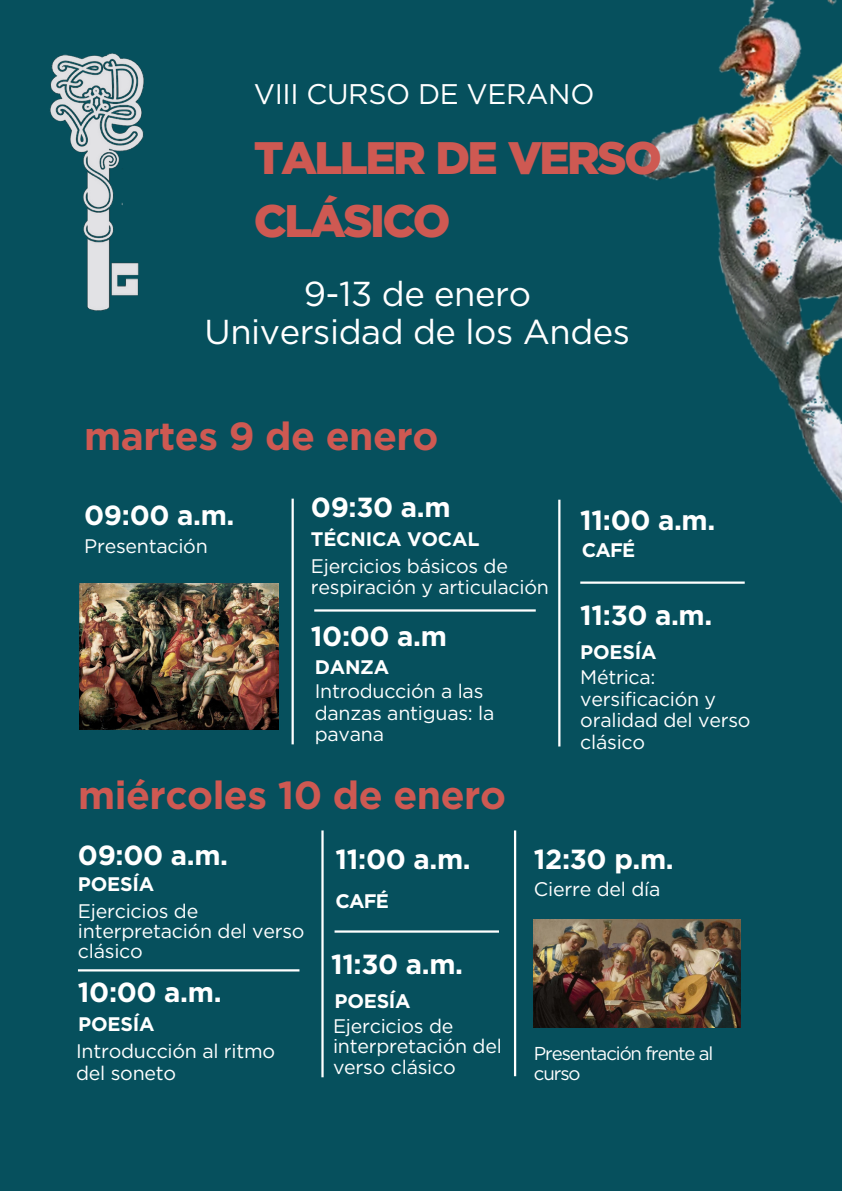
<style>
.page{position:relative;width:842px;height:1191px;background:#fff}
.page>*{position:absolute;margin:0;border:0;box-sizing:border-box;transform-origin:0 0}
.t1{font:900 45.5px/63px "Gotham";letter-spacing:-.06em;color:#ce5952}
.t2{font:700 39.1px "Gotham";letter-spacing:-.015em;color:#ce5952}
.t3{font:34.6px "Gotham";letter-spacing:-.015em;color:#fff}
.t4{font:28.3px "Gotham";letter-spacing:-.015em;color:#fff}
.t5{font:700 27.6px "Gotham";letter-spacing:-.015em;color:#fff}
.t6{font:19.6px/21.8px "Gotham";letter-spacing:-.015em;color:#fff}
.t7{font:700 19.6px "Gotham";letter-spacing:-.015em;color:#fff}
.t8{font:18.7px/20.7px "Gotham";letter-spacing:-.06em;color:#fff}
</style>
<div class="page">
<div style="left:0;top:0;width:842px;height:1190px;background:#06505d"></div>
<hr style="left:558px;top:499px;width:2px;height:247px;background:#fff">
<hr style="left:321px;top:830px;width:3px;height:247px;background:#fff">
<hr style="left:314px;top:609px;width:222px;height:2px;background:#fff">
<hr style="left:78px;top:969px;width:221px;height:2px;background:#fff">
<hr style="left:580px;top:581px;width:165px;height:2px;background:#fff">
<hr style="left:335px;top:930px;width:164px;height:2px;background:#fff">
<hr style="left:292px;top:498px;width:2px;height:246px;background:#fff">
<hr style="left:514px;top:830px;width:2px;height:246px;background:#fff">
<img style="left:50px;top:53px;width:94px;height:258px">
<img style="left:558px;top:0;width:284px;height:563px">
<img style="left:80px;top:583px;width:198px;height:146px">
<img style="left:534px;top:919px;width:206px;height:107px">
<p class="t4" style="left:254px;top:77px;width:342px">VIII CURSO DE VERANO</p>
<p class="t1" style="left:254px;top:126px;width:410px">TALLER DE VERSO<br>CLÁSICO</p>
<p class="t3" style="left:304px;top:273px;width:229px">9-13 de enero</p>
<p class="t3" style="left:205px;top:311px;width:427px">Universidad de los Andes</p>
<p class="t2" style="left:84px;top:412px;width:356px">martes 9 de enero</p>
<p class="t5" style="left:84px;top:498px;width:152px">09:00 a.m.</p>
<p class="t6" style="left:84px;top:535px;width:125px">Presentación</p>
<p class="t5" style="left:311px;top:490px;width:141px">09:30 a.m</p>
<p class="t7" style="left:311px;top:527px;width:170px">TÉCNICA VOCAL</p>
<p class="t6" style="left:311px;top:556px;width:239px;line-height:20.2px">Ejercicios básicos de respiración y articulación</p>
<p class="t5" style="left:311px;top:619px;width:138px">10:00 a.m</p>
<p class="t7" style="left:315px;top:655px;width:76px">DANZA</p>
<p class="t6" style="left:315px;top:679px;width:181px">Introducción a las danzas antiguas: la pavana</p>
<p class="t2" style="left:78px;top:771px;width:429px">miércoles 10 de enero</p>
<p class="t5" style="left:580px;top:503px;width:137px">11:00 a.m.</p>
<p class="t7" style="left:582px;top:538px;width:55px">CAFÉ</p>
<p class="t5" style="left:580px;top:598px;width:134px">11:30 a.m.</p>
<p class="t7" style="left:580px;top:640px;width:78px">POESÍA</p>
<p class="t6" style="left:580px;top:665px;width:172px">Métrica: versificación y oralidad del verso clásico</p>
<p class="t5" style="left:78px;top:838px;width:152px">09:00 a.m.</p>
<p class="t7" style="left:78px;top:872px;width:78px">POESÍA</p>
<p class="t6" style="left:78px;top:900px;width:228px;line-height:20.2px">Ejercicios de interpretación del verso clásico</p>
<p class="t5" style="left:78px;top:975px;width:145px">10:00 a.m.</p>
<p class="t7" style="left:78px;top:1012px;width:78px">POESÍA</p>
<p class="t6" style="left:76px;top:1040px;width:201px">Introducción al ritmo del soneto</p>
<p class="t5" style="left:336px;top:842px;width:137px">11:00 a.m.</p>
<p class="t7" style="left:336px;top:888px;width:55px">CAFÉ</p>
<p class="t5" style="left:331px;top:947px;width:134px">11:30 a.m.</p>
<p class="t7" style="left:335px;top:989px;width:78px">POESÍA</p>
<p class="t6" style="left:333px;top:1015px;width:170px;line-height:20.2px">Ejercicios de interpretación del verso clásico</p>
<p class="t5" style="left:534px;top:842px;width:141px">12:30 p.m.</p>
<p class="t6" style="left:534px;top:877px;width:128px">Cierre del día</p>
<p class="t8" style="left:534px;top:1042px;width:181px">Presentación frente al curso</p>
</div>
